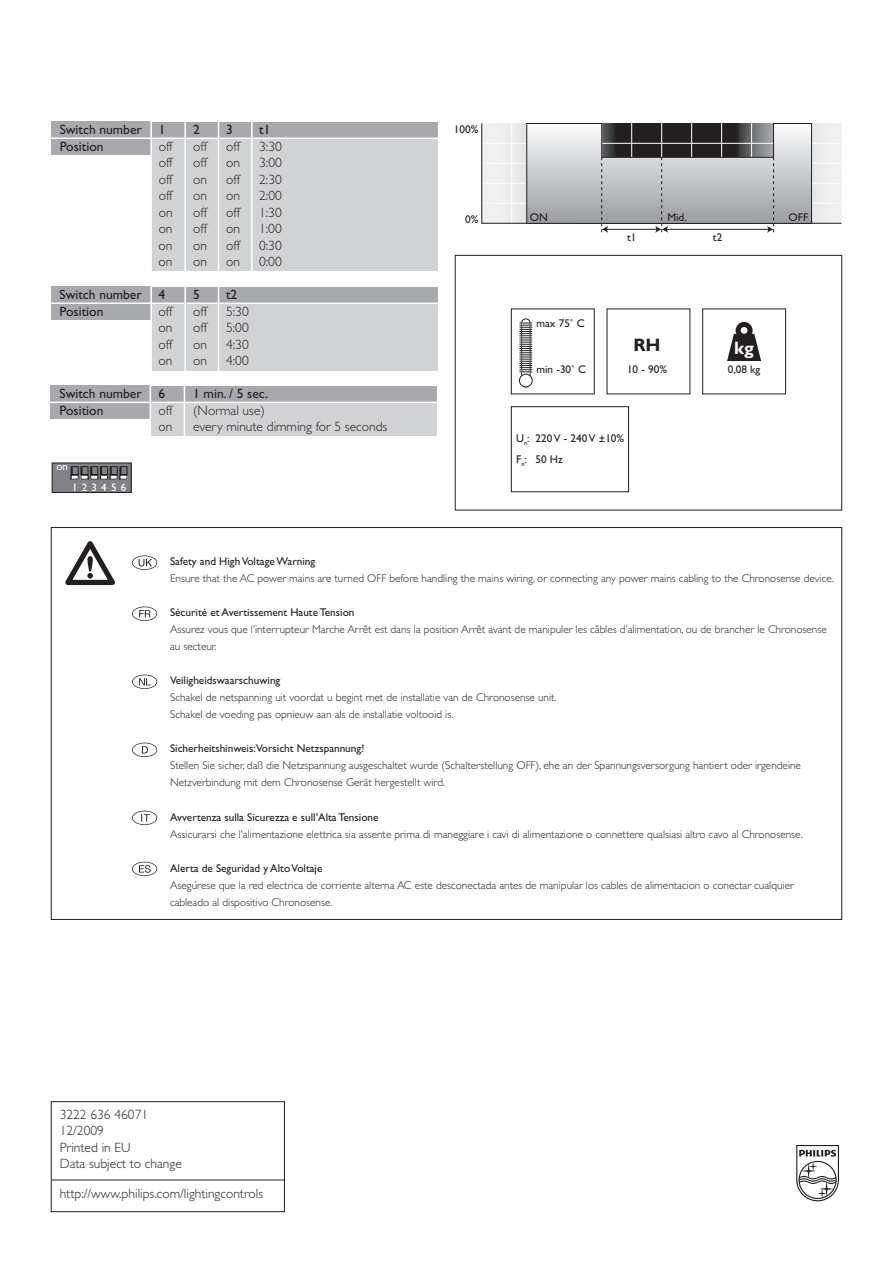
<style>
.page{position:relative;width:893px;height:1263px;background:#fff}
.page>*{position:absolute;margin:0;border:0;box-sizing:border-box;transform-origin:0 0}
.t1{font:700 18px "Gill Sans Std";color:#231f20}
.t2{font:700 18px "Gill Sans Std";color:#fff}
.t3{font:300 13.5px/16.4px "Gill Sans Std";color:#231f20}
.t4{font:13.5px "Gill Sans Std";color:#231f20}
.t5{font:300 11.25px/17px "Gill Sans Std";color:#231f20}
.t6{font:11.25px/21.8px "Gill Sans Std";color:#231f20}
.t7{font:10.95px "Gill Sans Std";letter-spacing:.39em;color:#fff}
</style>
<div class="page">
<div style="left:51px;top:1101px;width:234px;height:111px;border:1px solid #231f20"></div>
<hr style="left:52px;top:1180px;width:232px;height:1px;background:#231f20">
<svg style="left:65px;top:541px;width:50px;height:45px"></svg>
<svg style="left:132px;top:811px;width:25px;height:14px"></svg>
<svg style="left:132px;top:555px;width:25px;height:15px"></svg>
<svg style="left:132px;top:606px;width:25px;height:15px"></svg>
<svg style="left:132px;top:743px;width:25px;height:14px"></svg>
<svg style="left:132px;top:675px;width:25px;height:14px"></svg>
<svg style="left:132px;top:862px;width:25px;height:14px"></svg>
<svg style="left:796px;top:1145px;width:43px;height:56px"></svg>
<div style="left:702px;top:308px;width:84px;height:86px;border:1px solid #231f20"></div>
<svg style="left:727px;top:334px;width:34px;height:27px"></svg>
<div style="left:736px;top:322px;width:17px;height:17px;background:#231f20;border-radius:50%"></div>
<div style="left:741px;top:327px;width:6px;height:7px;background:#fff;border-radius:50%"></div>
<div style="left:511px;top:406px;width:118px;height:86px;border:1px solid #231f20"></div>
<div style="left:511px;top:308px;width:84px;height:86px;border:1px solid #231f20"></div>
<div style="left:521px;top:318px;width:9px;height:69px;border:1px solid #231f20;border-radius:4px"></div>
<div style="left:519px;top:374px;width:13px;height:13px;background:#fff;border-radius:50%"></div>
<div style="left:519px;top:374px;width:14px;height:13px;border:1px solid #231f20;border-radius:50%"></div>
<svg style="left:519px;top:323px;width:13px;height:50px"></svg>
<div style="left:455px;top:255px;width:387px;height:255px;border:1px solid #231f20"></div>
<div style="left:151px;top:303px;width:287px;height:68px;background:#d1d2d4"></div>
<div style="left:151px;top:122px;width:287px;height:16px;background:#a8a9ad"></div>
<div style="left:151px;top:138px;width:287px;height:132px;background:#d1d2d4"></div>
<div style="left:51px;top:122px;width:100px;height:33px;background:#a8a9ad"></div>
<hr style="left:40px;top:137px;width:402px;height:2px;background:#fff">
<hr style="left:150px;top:117px;width:2px;height:165px;background:#fff">
<hr style="left:184px;top:117px;width:2px;height:165px;background:#fff">
<hr style="left:218px;top:117px;width:1px;height:165px;background:#fff">
<hr style="left:251px;top:117px;width:2px;height:165px;background:#fff">
<div style="left:151px;top:287px;width:287px;height:16px;background:#a8a9ad"></div>
<div style="left:51px;top:287px;width:100px;height:33px;background:#a8a9ad"></div>
<hr style="left:40px;top:302px;width:402px;height:2px;background:#fff">
<hr style="left:150px;top:282px;width:2px;height:99px;background:#fff">
<hr style="left:184px;top:282px;width:2px;height:99px;background:#fff">
<hr style="left:218px;top:282px;width:1px;height:99px;background:#fff">
<div style="left:150px;top:386px;width:287px;height:16px;background:#a8a9ad"></div>
<div style="left:150px;top:402px;width:287px;height:33px;background:#d1d2d4"></div>
<div style="left:50px;top:386px;width:100px;height:33px;background:#a8a9ad"></div>
<hr style="left:39px;top:402px;width:402px;height:1px;background:#fff">
<hr style="left:150px;top:382px;width:1px;height:66px;background:#fff">
<hr style="left:184px;top:382px;width:1px;height:66px;background:#fff">
<svg style="left:481px;top:123px;width:361px;height:110px"></svg>
<div style="left:52px;top:463px;width:79px;height:29px;background:#808285"></div>
<div style="left:52px;top:462px;width:80px;height:31px;border:1px solid #231f20"></div>
<div style="left:71px;top:466px;width:8px;height:14px;border:1px solid #231f20"></div>
<div style="left:81px;top:466px;width:7px;height:14px;border:1px solid #231f20"></div>
<div style="left:90px;top:466px;width:8px;height:14px;border:1px solid #231f20"></div>
<div style="left:100px;top:466px;width:8px;height:14px;border:1px solid #231f20"></div>
<div style="left:110px;top:466px;width:8px;height:14px;border:1px solid #231f20"></div>
<div style="left:120px;top:466px;width:7px;height:14px;border:1px solid #231f20"></div>
<svg style="left:71px;top:467px;width:56px;height:13px"></svg>
<p class="t4" style="left:60px;top:122px;width:84px">Switch number</p>
<p class="t4" style="left:159px;top:122px;width:8px">1</p>
<p class="t4" style="left:193px;top:122px;width:8px">2</p>
<p class="t4" style="left:226px;top:122px;width:8px">3</p>
<p class="t4" style="left:259px;top:122px;width:13px">t1</p>
<p class="t4" style="left:60px;top:138px;width:45px">Position</p>
<p class="t3" style="left:159px;top:138px;width:15px">off</p>
<p class="t3" style="left:193px;top:138px;width:15px">off</p>
<p class="t3" style="left:226px;top:138px;width:15px">off</p>
<p class="t3" style="left:259px;top:138px;width:24px">3:30</p>
<p class="t3" style="left:159px;top:155px;width:15px">off</p>
<p class="t3" style="left:193px;top:155px;width:15px">off</p>
<p class="t3" style="left:226px;top:155px;width:15px">on</p>
<p class="t3" style="left:259px;top:155px;width:24px">3:00</p>
<p class="t3" style="left:159px;top:171px;width:15px">off</p>
<p class="t3" style="left:193px;top:171px;width:15px">on</p>
<p class="t3" style="left:226px;top:171px;width:15px">off</p>
<p class="t3" style="left:259px;top:171px;width:24px">2:30</p>
<p class="t3" style="left:159px;top:188px;width:15px">off</p>
<p class="t3" style="left:193px;top:188px;width:15px">on</p>
<p class="t3" style="left:226px;top:188px;width:15px">on</p>
<p class="t3" style="left:259px;top:188px;width:24px">2:00</p>
<p class="t3" style="left:159px;top:204px;width:15px">on</p>
<p class="t3" style="left:193px;top:204px;width:15px">off</p>
<p class="t3" style="left:226px;top:204px;width:15px">off</p>
<p class="t3" style="left:259px;top:204px;width:24px">1:30</p>
<p class="t3" style="left:159px;top:221px;width:15px">on</p>
<p class="t3" style="left:193px;top:221px;width:15px">off</p>
<p class="t3" style="left:226px;top:221px;width:15px">on</p>
<p class="t3" style="left:259px;top:221px;width:24px">1:00</p>
<p class="t3" style="left:159px;top:237px;width:15px">on</p>
<p class="t3" style="left:193px;top:237px;width:15px">on</p>
<p class="t3" style="left:226px;top:237px;width:15px">off</p>
<p class="t3" style="left:259px;top:237px;width:24px">0:30</p>
<p class="t3" style="left:159px;top:254px;width:15px">on</p>
<p class="t3" style="left:193px;top:254px;width:15px">on</p>
<p class="t3" style="left:226px;top:254px;width:15px">on</p>
<p class="t3" style="left:259px;top:254px;width:24px">0:00</p>
<p class="t4" style="left:60px;top:287px;width:84px">Switch number</p>
<p class="t4" style="left:159px;top:287px;width:8px">4</p>
<p class="t4" style="left:193px;top:287px;width:8px">5</p>
<p class="t4" style="left:226px;top:287px;width:13px">t2</p>
<p class="t4" style="left:60px;top:303px;width:45px">Position</p>
<p class="t3" style="left:159px;top:303px;width:15px">off</p>
<p class="t3" style="left:193px;top:303px;width:15px">off</p>
<p class="t3" style="left:226px;top:303px;width:24px">5:30</p>
<p class="t3" style="left:159px;top:320px;width:15px">on</p>
<p class="t3" style="left:193px;top:320px;width:15px">off</p>
<p class="t3" style="left:226px;top:320px;width:24px">5:00</p>
<p class="t3" style="left:159px;top:336px;width:15px">off</p>
<p class="t3" style="left:193px;top:336px;width:15px">on</p>
<p class="t3" style="left:226px;top:336px;width:24px">4:30</p>
<p class="t3" style="left:159px;top:353px;width:15px">on</p>
<p class="t3" style="left:193px;top:353px;width:15px">on</p>
<p class="t3" style="left:226px;top:353px;width:24px">4:00</p>
<p class="t4" style="left:60px;top:386px;width:84px">Switch number</p>
<p class="t4" style="left:159px;top:386px;width:8px">6</p>
<p class="t4" style="left:193px;top:386px;width:76px">1 min. / 5 sec.</p>
<p class="t4" style="left:60px;top:402px;width:45px">Position</p>
<p class="t3" style="left:159px;top:402px;width:15px">off</p>
<p class="t3" style="left:193px;top:402px;width:73px">(Normal use)</p>
<p class="t3" style="left:159px;top:419px;width:15px">on</p>
<p class="t3" style="left:193px;top:419px;width:196px">every minute dimming for 5 seconds</p>
<p class="t7" style="left:57px;top:460px;width:13px">on</p>
<p class="t7" style="left:72px;top:480px;width:56px">123456</p>
<p class="t6" style="left:454px;top:118px;width:26px">100%</p>
<p class="t6" style="left:465px;top:209px;width:15px">0%</p>
<p class="t6" style="left:530px;top:207px;width:20px">ON</p>
<p class="t6" style="left:667px;top:207px;width:21px">Mid.</p>
<p class="t6" style="left:789px;top:207px;width:21px">OFF</p>
<p class="t6" style="left:536px;top:312px;width:50px">max 75˚ C</p>
<p class="t6" style="left:536px;top:358px;width:51px">min -30˚ C</p>
<p class="t6" style="left:627px;top:226px;width:11px">t1</p>
<p class="t6" style="left:713px;top:226px;width:11px">t2</p>
<h1 class="t1" style="left:633px;top:334px;width:29px">RH</h1>
<p class="t6" style="left:627px;top:359px;width:42px">10 - 90%</p>
<h1 class="t2" style="left:734px;top:337px;width:21px">kg</h1>
<p class="t6" style="left:728px;top:359px;width:34px">0,08 kg</p>
<p class="t6" style="left:535px;top:427px;width:90px">220 V - 240 V ±10%<br>50 Hz</p>
<p class="t6" style="left:516px;top:427px;width:15px">U<sub>n</sub>:<br>F<sub>n</sub>:</p>
<p class="t6" style="left:170px;top:551px;width:147px">Safety and High Voltage Warning</p>
<p class="t5" style="left:170px;top:570px;width:666px">Ensure that the AC power mains are turned OFF before handling the mains wiring, or connecting any power mains cabling to the Chronosense device.</p>
<p class="t6" style="left:170px;top:602px;width:186px">Sécurité et Avertissement Haute Tension</p>
<p class="t5" style="left:170px;top:621px;width:658px">Assurez vous que l’interrupteur Marche Arrêt est dans la position Arrêt avant de manipuler les câbles d’alimentation, ou de brancher le Chronosense au secteur.</p>
<p class="t6" style="left:170px;top:670px;width:112px">Veiligheidswaarschuwing</p>
<p class="t5" style="left:170px;top:689px;width:388px">Schakel de netspanning uit voordat u begint met de installatie van de Chronosense unit.<br>Schakel de voeding pas opnieuw aan als de installatie voltooid is.</p>
<p class="t6" style="left:170px;top:738px;width:196px">Sicherheitshinweis:Vorsicht Netzspannung!</p>
<p class="t5" style="left:170px;top:757px;width:632px">Stellen Sie sicher, daß die Netzspannung ausgeschaltet wurde (Schalterstellung OFF), ehe an der Spannungsversorgung hantiert oder irgendeine<br>Netzverbindung mit dem Chronosense Gerät hergestellt wird.</p>
<p class="t6" style="left:170px;top:806px;width:210px">Avvertenza sulla Sicurezza e sull’Alta Tensione</p>
<p class="t5" style="left:170px;top:825px;width:634px">Assicurarsi che l’alimentazione elettrica sia assente prima di maneggiare i cavi di alimentazione o connettere qualsiasi altro cavo al Chronosense.</p>
<p class="t6" style="left:170px;top:857px;width:154px">Alerta de Seguridad y Alto Voltaje</p>
<p class="t5" style="left:170px;top:876px;width:625px">Asegúrese que la red electrica de corriente alterna AC este desconectada antes de manipular los cables de alimentacion o conectar cualquier cableado al dispositivo Chronosense.</p>
<p class="t3" style="left:60px;top:1106px;width:124px">3222 636 46071<br>12/2009<br>Printed in EU<br>Data subject to change</p>
<p class="t3" style="left:60px;top:1185px;width:205px">http://www.philips.com/lightingcontrols</p>
</div>
